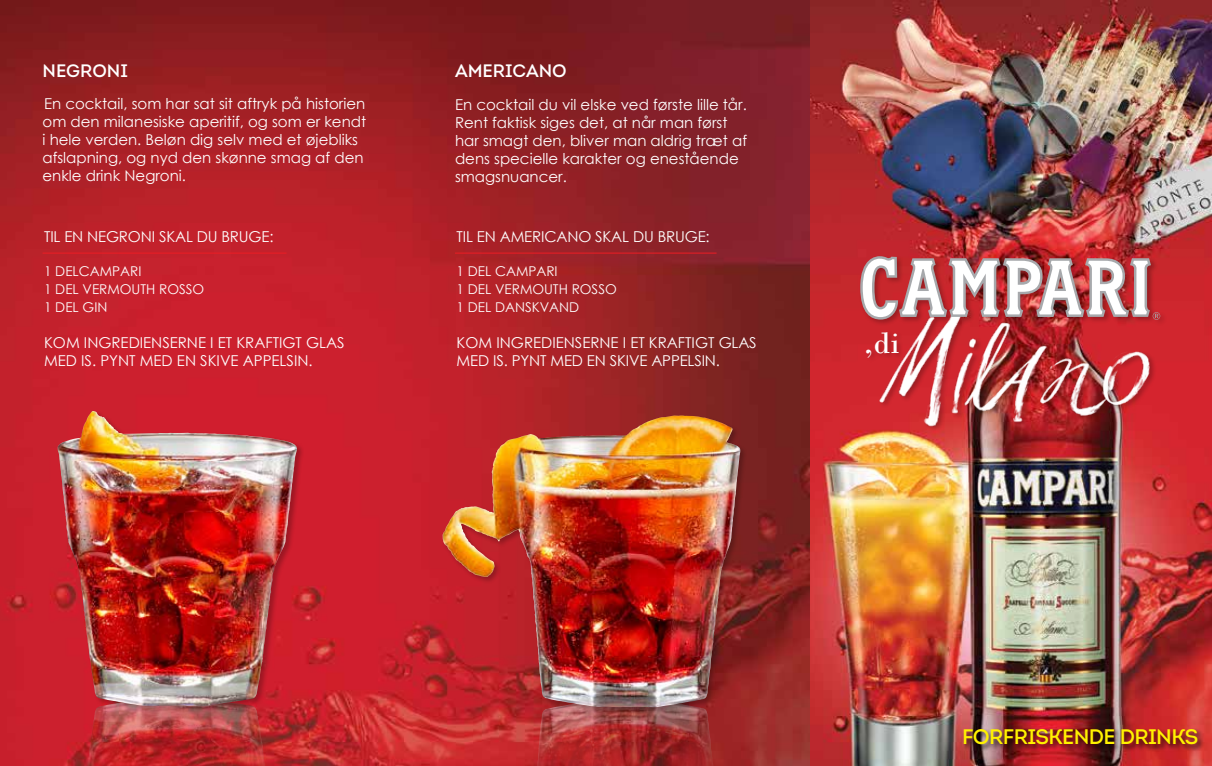
<style>
.page{position:relative;width:1212px;height:766px;background:#fff}
.page>*{position:absolute;margin:0;border:0;box-sizing:border-box;transform-origin:0 0}
.t1{font:31.05px "Bodoni";color:#fff}
.t2{font:21px "Intro";letter-spacing:-.03em;color:#fff200}
.t3{font:18px "Intro";color:#fff}
.t4{font:15px/18px "Century Gothic";color:#fff}
.t5{font:13.5px/18px "Century Gothic";color:#fff}
</style>
<div class="page">
<img style="left:0;top:0;width:1212px;height:765px">
<img style="left:812px;top:246px;width:400px;height:260px">
<img style="left:860px;top:256px;width:300px;height:63px">
<div style="left:962px;top:727px;width:242px;height:25px;background:#000;opacity:.75"></div>
<hr style="left:43px;top:253px;width:243px;height:1px;background:#ed1d24">
<hr style="left:455px;top:253px;width:261px;height:1px;background:#ed1d24">
<img style="left:87px;top:713px;width:178px;height:52px">
<div style="left:56px;top:409px;width:248px;height:304px;background:#000;opacity:.25"></div>
<img style="left:58px;top:418px;width:228px;height:287px">
<img style="left:537px;top:714px;width:176px;height:51px">
<div style="left:441px;top:414px;width:307px;height:300px;background:#000;opacity:.25"></div>
<img style="left:443px;top:415px;width:238px;height:147px">
<p class="t3" style="left:43px;top:60px;width:87px">NEGRONI</p>
<p class="t4" style="left:43px;top:94px;width:325px">En cocktail, som har sat sit aftryk på historien om den milanesiske aperitif, og som er kendt i hele verden. Beløn dig selv med et øjebliks afslapning, og nyd den skønne smag af den enkle drink Negroni.</p>
<p class="t4" style="left:44px;top:227px;width:231px">TIL EN NEGRONI SKAL DU BRUGE:</p>
<p class="t5" style="left:44px;top:262px;width:162px">1 DELCAMPARI<br>1 DEL VERMOUTH ROSSO<br>1 DEL GIN</p>
<p class="t4" style="left:44px;top:333px;width:302px">KOM INGREDIENSERNE I ET KRAFTIGT GLAS<br>MED IS. PYNT MED EN SKIVE APPELSIN.</p>
<p class="t3" style="left:455px;top:60px;width:113px">AMERICANO</p>
<p class="t4" style="left:455px;top:96px;width:294px">En cocktail du vil elske ved første lille tår.<br>Rent faktisk siges det, at når man først har smagt den, bliver man aldrig træt af dens specielle karakter og enestående smagsnuancer.</p>
<p class="t4" style="left:457px;top:227px;width:255px">TIL EN AMERICANO SKAL DU BRUGE:</p>
<p class="t5" style="left:457px;top:262px;width:162px">1 DEL CAMPARI<br>1 DEL VERMOUTH ROSSO<br>1 DEL DANSKVAND</p>
<p class="t4" style="left:457px;top:333px;width:302px">KOM INGREDIENSERNE I ET KRAFTIGT GLAS<br>MED IS. PYNT MED EN SKIVE APPELSIN.</p>
<h1 class="t1" style="left:864px;top:324px;width:36px">, di</h1>
<h2 class="t2" style="left:962px;top:723px;width:238px">FORFRISKENDE DRINKS</h2>
</div>
